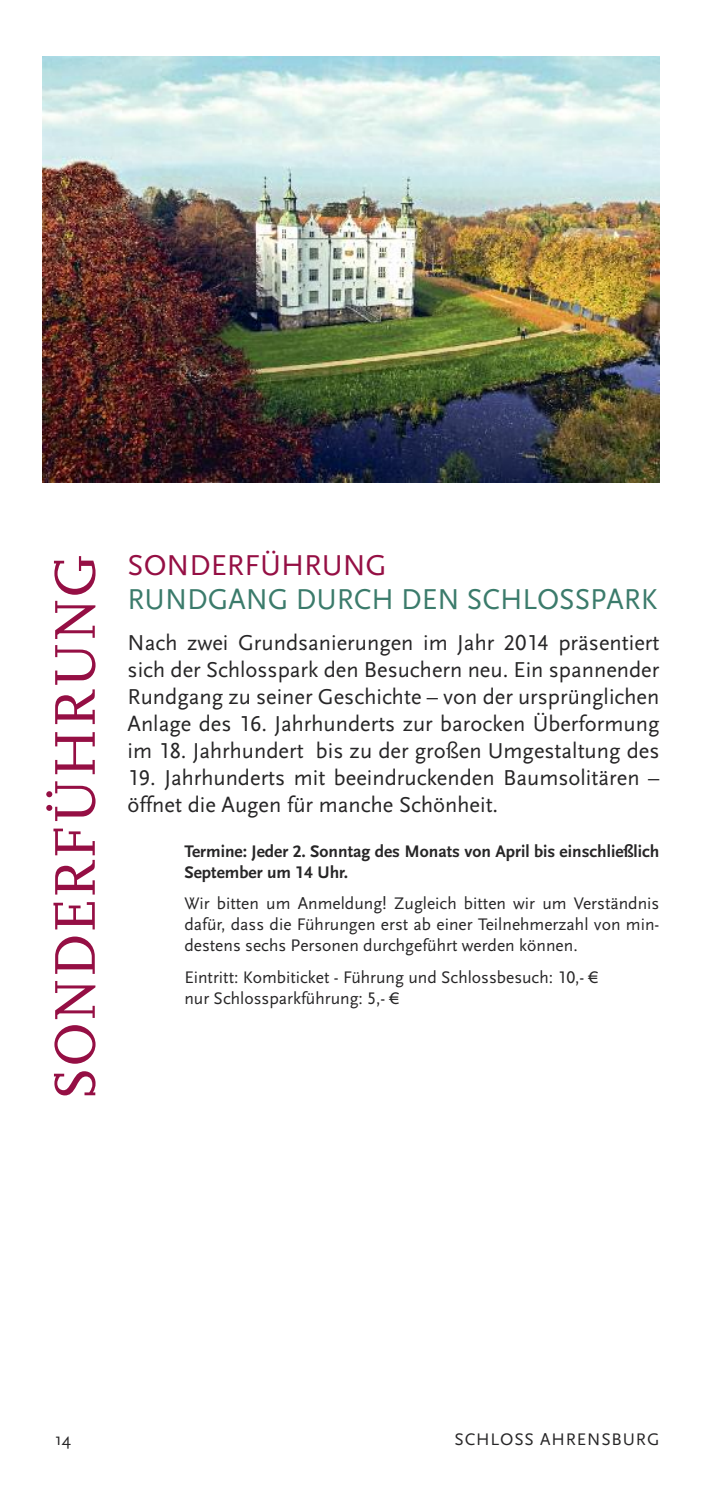
<style>
.page{position:relative;width:702px;height:1489px;background:#fff}
.page>*{position:absolute;margin:0;border:0;box-sizing:border-box;transform-origin:0 0}
.t1{font:60px "FF Scala";color:#950f44}
.t2{font:30px "Scala Sans";color:#3b7b6b}
.t3{font:30px "Scala Sans";color:#950f44}
.t4{font:22.5px/27px "Scala Sans LF";color:#272627;text-align:justify}
.t5{font:17.5px/21px "Scala Sans LF";color:#272627;text-align:justify}
.t6{font:700 17.5px/21px "Scala Sans LF";color:#272627}
.t7{font:17.5px "Scala Sans";letter-spacing:.05em;color:#272627}
</style>
<div class="page">
<img style="left:43px;top:57px;width:616px;height:425px">
<h1 class="t1" style="left:39px;top:1100px;width:549px;rotate:-90deg">SONDERFÜHRUNG</h1>
<h2 class="t3" style="left:128px;top:550px;width:261px">SONDERFÜHRUNG</h2>
<h2 class="t2" style="left:128px;top:584px;width:531px">RUNDGANG DURCH DEN SCHLOSSPARK</h2>
<p class="t4" style="left:128px;top:629px;width:533px">Nach zwei Grundsanierungen im Jahr 2014 präsentiert sich der Schlosspark den Besuchern neu. Ein spannender Rundgang zu seiner Geschichte – von der ursprünglichen Anlage des 16. Jahrhunderts zur barocken Überformung im 18. Jahrhundert bis zu der großen Umgestaltung des</p>
<p class="t4" style="left:128px;top:764px;width:533px">19. Jahrhunderts mit beeindruckenden Baumsolitären – öffnet die Augen für manche Schönheit.</p>
<p class="t6" style="left:184px;top:841px;width:476px">Termine: Jeder 2. Sonntag des Monats von April bis einschließlich<br>September um 14 Uhr.</p>
<p class="t5" style="left:184px;top:893px;width:476px">Wir bitten um Anmeldung! Zugleich bitten wir um Verständnis dafür, dass die Führungen erst ab einer Teilnehmerzahl von min&shy;destens sechs Personen durchgeführt werden können.</p>
<p class="t5" style="left:184px;top:967px;width:414px">Eintritt: Kombiticket - Führung und Schlossbesuch: 10,- € nur Schlossparkführung: 5,- €</p>
<p class="t7" style="left:55px;top:1430px;width:18px">14</p>
<p class="t7" style="left:454px;top:1430px;width:206px">SCHLOSS AHRENSBURG</p>
</div>
